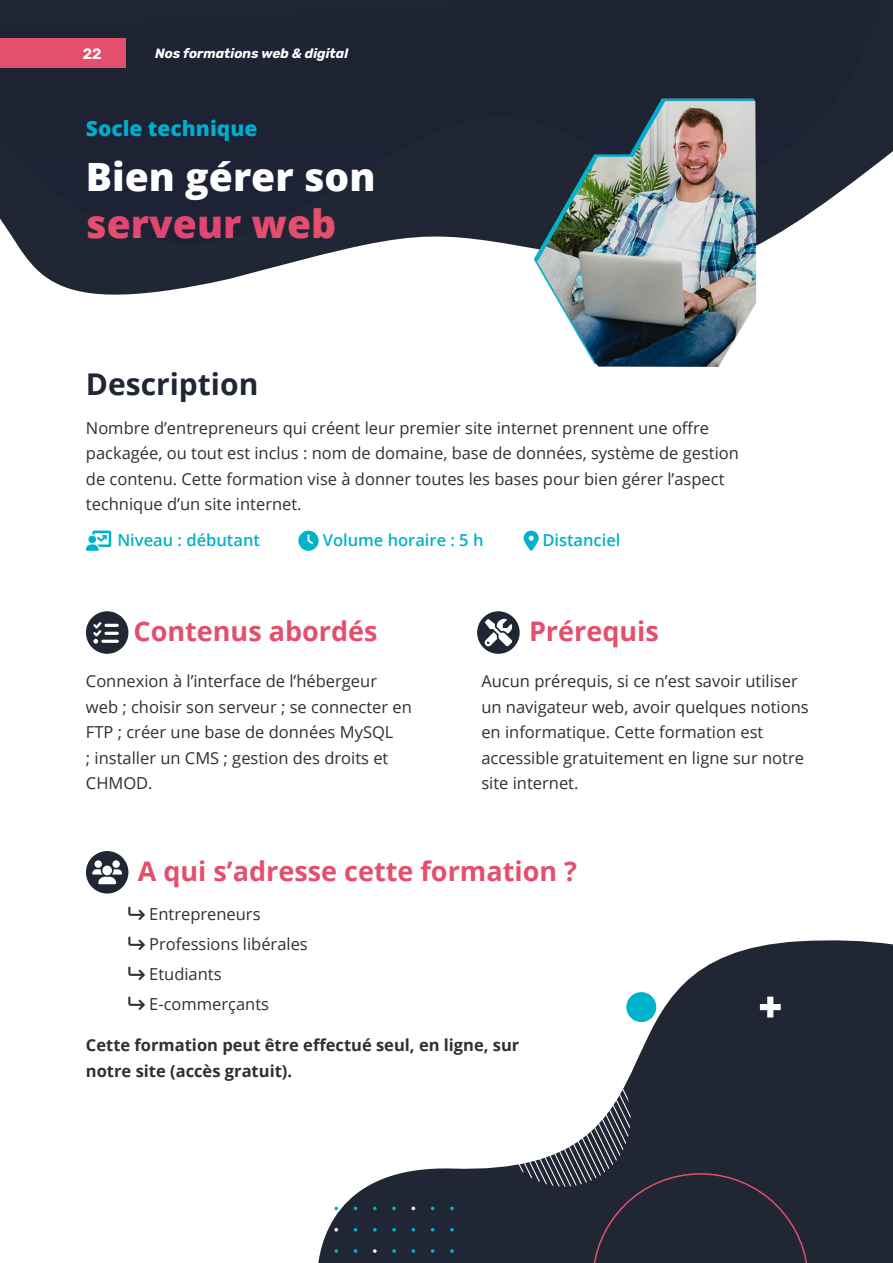
<style>
.page{position:relative;width:893px;height:1263px;background:#fff}
.page>*{position:absolute;margin:0;border:0;box-sizing:border-box;transform-origin:0 0}
.Sub_Headline{font:800 39px "Open Sans";color:#fff}
.Sub_Headline-2{font:800 39px "Open Sans";color:#e34f6c}
.Headliners{font:700 30px "Open Sans";color:#202633}
.Headliners-2{font:700 27px "Open Sans";color:#e34f6c}
.Sub_Headline-3{font:800 21px "Open Sans";color:#00b2cb}
.Body_Text{font:16.5px/25.5px "Open Sans";color:#312f30}
.Body_Text-2{font:700 16.5px/25.5px "Open Sans";color:#312f30}
.Headliners-3{font:600 16.5px "Open Sans";color:#00b2cb}
.t1{font:600 15px "Rubik";color:#fff}
.t2{font:italic 700 13.5px "Rubik";color:#fffeff}
</style>
<div class="page">
<svg style="left:318px;top:940px;width:575px;height:323px"></svg>
<svg style="left:334px;top:1206px;width:4px;height:4px"></svg>
<svg style="left:354px;top:1206px;width:3px;height:4px"></svg>
<svg style="left:373px;top:1206px;width:4px;height:4px"></svg>
<svg style="left:392px;top:1206px;width:4px;height:4px"></svg>
<svg style="left:412px;top:1206px;width:3px;height:4px"></svg>
<svg style="left:431px;top:1206px;width:3px;height:4px"></svg>
<svg style="left:450px;top:1206px;width:4px;height:4px"></svg>
<svg style="left:334px;top:1228px;width:4px;height:3px"></svg>
<svg style="left:373px;top:1228px;width:4px;height:3px"></svg>
<svg style="left:392px;top:1228px;width:4px;height:3px"></svg>
<svg style="left:450px;top:1228px;width:4px;height:3px"></svg>
<svg style="left:334px;top:1249px;width:4px;height:4px"></svg>
<svg style="left:354px;top:1249px;width:3px;height:4px"></svg>
<svg style="left:373px;top:1249px;width:4px;height:4px"></svg>
<svg style="left:392px;top:1249px;width:4px;height:4px"></svg>
<svg style="left:412px;top:1249px;width:3px;height:4px"></svg>
<svg style="left:431px;top:1249px;width:3px;height:4px"></svg>
<svg style="left:450px;top:1249px;width:4px;height:4px"></svg>
<svg style="left:497px;top:1050px;width:312px;height:213px"></svg>
<svg style="left:760px;top:997px;width:21px;height:20px"></svg>
<div style="left:626px;top:992px;width:30px;height:30px;background:#00b3cc;border-radius:50%"></div>
<svg style="left:17px;top:244px;width:352px;height:51px;fill:#202633"></svg>
<div style="left:86px;top:611px;width:42px;height:43px;background:#202633;border-radius:50%"></div>
<svg style="left:93px;top:622px;width:26px;height:22px"></svg>
<div style="left:477px;top:611px;width:43px;height:43px;background:#202633;border-radius:50%"></div>
<svg style="left:484px;top:619px;width:28px;height:27px"></svg>
<div style="left:86px;top:851px;width:42px;height:42px;background:#202633;border-radius:50%"></div>
<svg style="left:92px;top:860px;width:30px;height:24px"></svg>
<svg style="left:86px;top:530px;width:25px;height:21px"></svg>
<svg style="left:298px;top:531px;width:21px;height:20px"></svg>
<svg style="left:524px;top:531px;width:15px;height:20px"></svg>
<img style="left:509px;top:244px;width:251px;height:123px">
<svg style="left:0;top:0;width:893px;height:244px;fill:#1f2434"></svg>
<div style="left:0;top:38px;width:125px;height:30px;background:#e34f6c"></div>
<p class="t1" style="left:83px;top:45px;width:21px">22</p>
<p class="t2" style="left:155px;top:45px;width:195px">Nos formations web &amp; digital</p>
<p class="Sub_Headline-3" style="left:86px;top:112px;width:173px">Socle technique</p>
<p class="Sub_Headline" style="left:86px;top:147px;width:291px">Bien gérer son</p>
<p class="Sub_Headline-2" style="left:86px;top:194px;width:252px">serveur web</p>
<p class="Headliners" style="left:86px;top:363px;width:174px">Description</p>
<p class="Body_Text" style="left:86px;top:415px;width:655px">Nombre d’entrepreneurs qui créent leur premier site internet prennent une offre packagée, ou tout est inclus : nom de domaine, base de données, système de gestion de contenu. Cette formation vise à donner toutes les bases pour bien gérer l’aspect technique d’un site internet.</p>
<p class="Headliners-3" style="left:117px;top:529px;width:144px">Niveau : débutant</p>
<p class="Headliners-3" style="left:323px;top:529px;width:162px">Volume horaire : 5 h</p>
<p class="Headliners-3" style="left:542px;top:529px;width:80px">Distanciel</p>
<p class="Headliners-2" style="left:134px;top:612px;width:246px">Contenus abordés</p>
<p class="Headliners-2" style="left:529px;top:612px;width:131px">Prérequis</p>
<p class="Body_Text" style="left:86px;top:668px;width:327px">Connexion à l’interface de l’hébergeur web ; choisir son serveur ; se connecter en<br>FTP ; créer une base de données MySQL<br>; installer un CMS ; gestion des droits et<br>CHMOD.</p>
<p class="Body_Text" style="left:481px;top:668px;width:329px">Aucun prérequis, si ce n’est savoir utiliser un navigateur web, avoir quelques notions en informatique. Cette formation est accessible gratuitement en ligne sur notre site internet.</p>
<p class="Headliners-2" style="left:138px;top:852px;width:441px">A qui s’adresse cette formation ?</p>
<p class="Body_Text" style="left:149px;top:901px;width:113px">Entrepreneurs</p>
<p class="Body_Text" style="left:149px;top:931px;width:160px">Professions libérales</p>
<p class="Body_Text" style="left:149px;top:961px;width:74px">Etudiants</p>
<p class="Body_Text" style="left:149px;top:990px;width:121px">E-commerçants</p>
<p class="Body_Text-2" style="left:86px;top:1032px;width:435px">Cette formation peut être effectué seul, en ligne, sur notre site (accès gratuit).</p>
</div>
